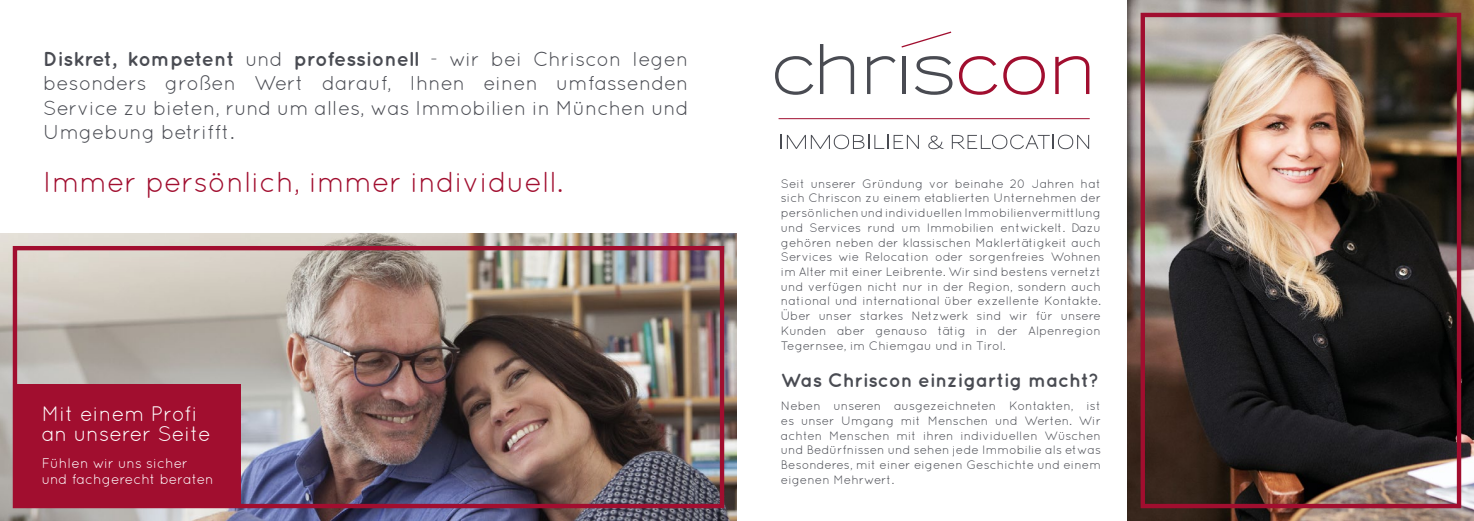
<style>
.page{position:relative;width:1474px;height:521px;background:#fff}
.page>*{position:absolute;margin:0;border:0;box-sizing:border-box;transform-origin:0 0}
.t1{font:28.88px "Quicksand";color:#a10e2f}
.t2{font:21px/20.1px "Quicksand";color:#fff}
.t3{font:20.12px/24.2px "Quicksand";color:#494b52;text-align:justify}
.t4{font:700 19.25px "Quicksand";color:#494b52}
.t5{font:14px/16.8px "Quicksand";color:#fff}
.t6{font:12.25px/14.7px "Quicksand";color:#494b52;text-align:justify}
.s1{font-weight:700}
</style>
<div class="page">
<img style="left:0;top:233px;width:737px;height:288px">
<img style="left:1127px;top:0;width:346px;height:521px">
<div style="left:13px;top:246px;width:711px;height:262px;border:4px solid #a10e2f"></div>
<div style="left:1140px;top:13px;width:321px;height:495px;border:4px solid #a10e2f"></div>
<div style="left:16px;top:384px;width:224px;height:123px;background:#a10e2f"></div>
<hr style="left:778px;top:118px;width:311px;height:1px;background:#a10e2f">
<svg style="left:780px;top:135px;width:138px;height:14px"></svg>
<svg style="left:928px;top:136px;width:16px;height:13px"></svg>
<svg style="left:951px;top:135px;width:138px;height:14px"></svg>
<svg style="left:775px;top:56px;width:38px;height:39px"></svg>
<svg style="left:820px;top:44px;width:34px;height:50px"></svg>
<svg style="left:867px;top:56px;width:28px;height:38px"></svg>
<hr style="left:902px;top:57px;width:3px;height:37px;background:#494b52">
<svg style="left:915px;top:56px;width:37px;height:39px"></svg>
<svg style="left:959px;top:56px;width:38px;height:39px"></svg>
<svg style="left:1003px;top:56px;width:41px;height:39px"></svg>
<svg style="left:1055px;top:56px;width:34px;height:38px"></svg>
<svg style="left:901px;top:31px;width:51px;height:17px"></svg>
<h3 class="t3" style="left:43px;top:47px;width:647px"><span class="s1">Diskret, kompetent</span> und <span class="s1">professionell</span> - wir bei Chriscon legen besonders großen Wert darauf, Ihnen einen umfassenden Service zu bieten, rund um alles, was Immobilien in München und Umgebung betrifft.</h3>
<h1 class="t1" style="left:43px;top:165px;width:521px">Immer persönlich, immer individuell.</h1>
<h2 class="t2" style="left:42px;top:404px;width:170px">Mit einem Profi an unserer Seite</h2>
<p class="t5" style="left:42px;top:454px;width:173px">Fühlen wir uns sicher und fachgerecht beraten</p>
<p class="t6" style="left:781px;top:176px;width:321px">Seit unserer Gründung vor beinahe 20 Jahren hat sich Chriscon zu einem etablierten Unternehmen der persönlichen und individuellen Immobilienvermittlung und Services rund um Immobilien entwickelt. Dazu gehören neben der klassischen Maklertätigkeit auch Services wie Relocation oder sorgenfreies Wohnen im Alter mit einer Leibrente. Wir sind bestens vernetzt und verfügen nicht nur in der Region, sondern auch national und international über exzellente Kontakte.<br>Über unser starkes Netzwerk sind wir für unsere Kunden aber genauso tätig in der Alpenregion Tegernsee, im Chiemgau und in Tirol.</p>
<h3 class="t4" style="left:781px;top:369px;width:319px">Was Chriscon einzigartig macht?</h3>
<p class="t6" style="left:781px;top:398px;width:321px">Neben unseren ausgezeichneten Kontakten, ist es unser Umgang mit Menschen und Werten. Wir achten Menschen mit ihren individuellen Wüschen und Bedürfnissen und sehen jede Immobilie als etwas Besonderes, mit einer eigenen Geschichte und einem eigenen Mehrwert.</p>
</div>
